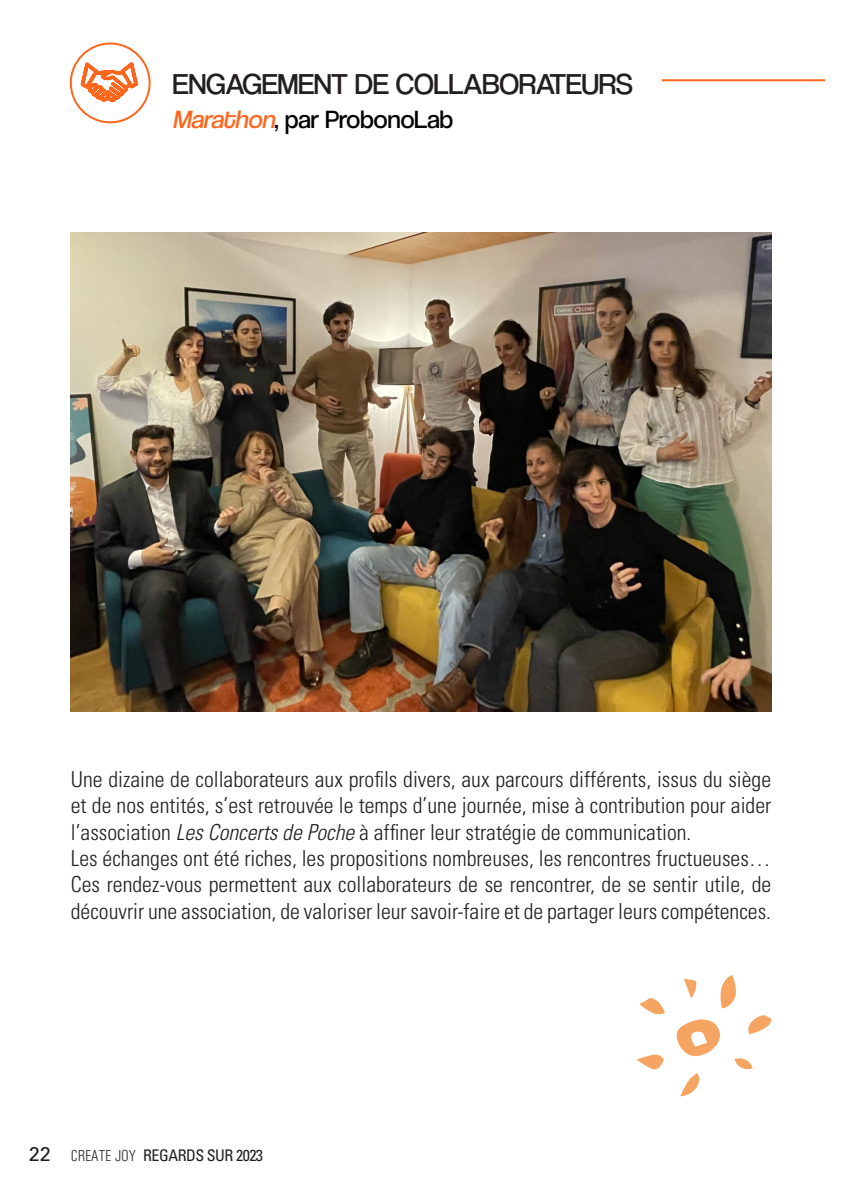
<style>
.page{position:relative;width:842px;height:1191px;background:#fff}
.page>*{position:absolute;margin:0;border:0;box-sizing:border-box;transform-origin:0 0}
.t1{font:30px "Coolvetica Bk";color:#231f20}
.t2{font:26px "Coolvetica Bk";color:#000300}
.t3{font:300 condensed 22px/26.4px "Univers LT Std";color:#231f20;text-align:justify}
.t4{font:condensed 16px "Univers LT Std";letter-spacing:-.03em;color:#231f20}
.s1{font-style:italic;color:#ff661c}
.s2{font-style:italic}
.s3{font-stretch:normal;font-size:20px}
.s4{font-family:"Univers";font-weight:300}
</style>
<div class="page">
<hr style="left:662px;top:79px;width:163px;height:2px;background:#ff661c">
<svg style="left:69px;top:42px;width:82px;height:82px"></svg>
<img style="left:71px;top:233px;width:700px;height:478px">
<svg style="left:637px;top:975px;width:135px;height:122px"></svg>
<p class="t1" style="left:173px;top:66px;width:461px">ENGAGEMENT DE COLLABORATEURS</p>
<p class="t2" style="left:173px;top:104px;width:282px"><span class="s1">Marathon</span>, par ProbonoLab</p>
<p class="t3" style="left:71px;top:765px;width:702px">Une dizaine de collaborateurs aux profils divers, aux parcours différents, issus du siège et de nos entités, s’est retrouvée le temps d’une journée, mise à contribution pour aider l’association <span class="s2">Les Concerts de Poche</span> à affiner leur stratégie de communication.</p>
<p class="t3" style="left:71px;top:845px;width:701px">Les échanges ont été riches, les propositions nombreuses, les rencontres fructueuses…</p>
<p class="t3" style="left:71px;top:871px;width:702px">Ces rendez-vous permettent aux collaborateurs de se rencontrer, de se sentir utile, de découvrir une association, de valoriser leur savoir-faire et de partager leurs compétences.</p>
<p class="t4" style="left:29px;top:1145px;width:236px"><span class="s3">22</span> <span class="s4">CREATE JOY</span> REGARDS SUR 2023</p>
</div>
